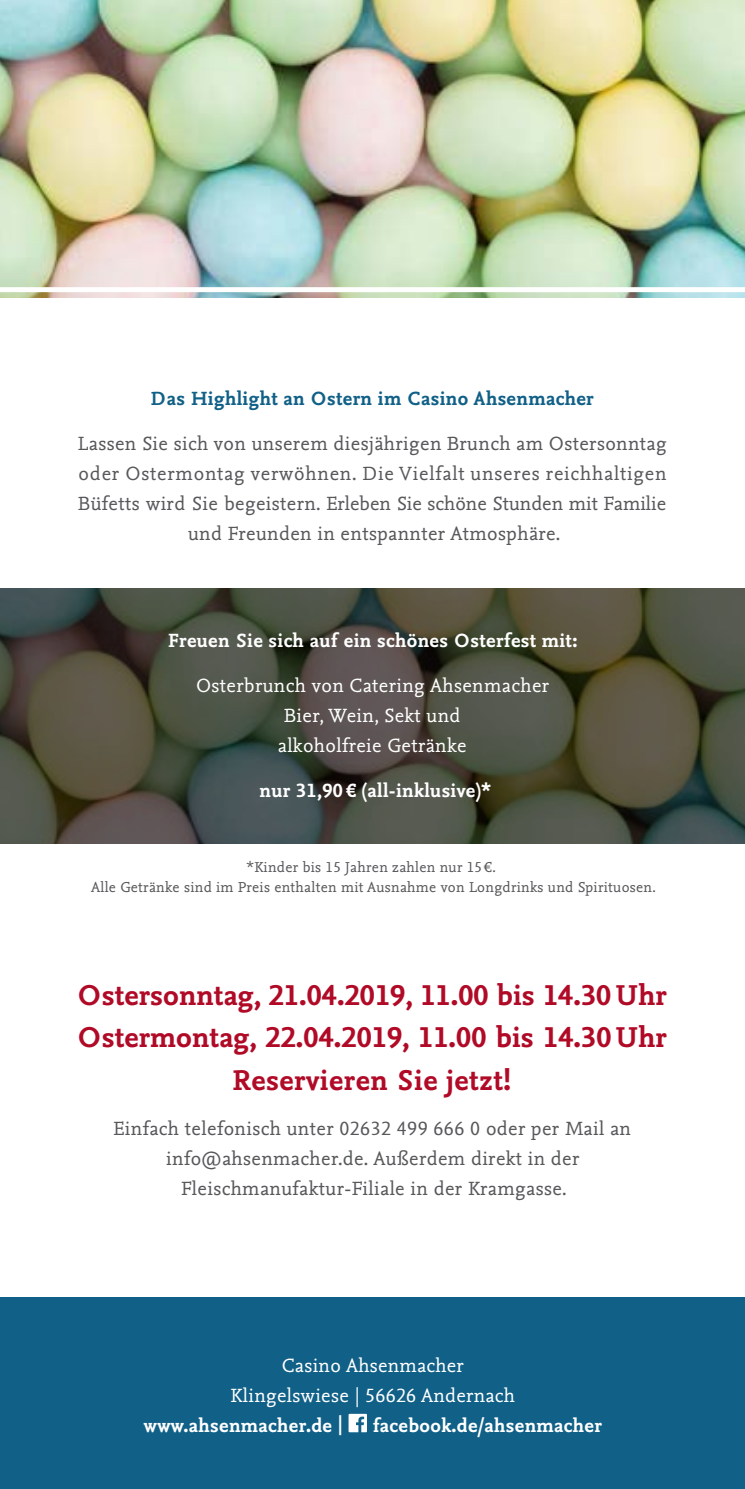
<style>
.page{position:relative;width:745px;height:1489px;background:#fff}
.page>*{position:absolute;margin:0;border:0;box-sizing:border-box;transform-origin:0 0}
.t1{font:700 30px/42.5px "Nexus Mix TF";letter-spacing:.005em;color:#b00a27;text-align:center}
.t2{font:20px/30px "Nexus Mix TF";letter-spacing:.02em;color:#57585a;text-align:center}
.t3{font:20px/30px "Nexus Mix TF";letter-spacing:.02em;color:#fff;text-align:center}
.t4{font:700 20px "Nexus Mix TF";letter-spacing:.02em;color:#fff}
.t5{font:700 20px "Nexus Mix TF";letter-spacing:.02em;color:#106087}
.t6{font:15px/20px "Nexus Mix TF";letter-spacing:.02em;color:#57585a;text-align:center}
</style>
<div class="page">
<svg style="left:0;top:588px;width:744px;height:255px;background:#4b4d40"></svg>
<img style="left:0;top:0;width:744px;height:298px">
<div style="left:0;top:287px;width:744px;height:5px;background:#fff"></div>
<div style="left:0;top:1297px;width:744px;height:191px;background:#106087"></div>
<svg style="left:348px;top:1413px;width:19px;height:18px"></svg>
<p class="t5" style="left:151px;top:385px;width:444px">Das Highlight an Ostern im Casino Ahsenmacher</p>
<p class="t2" style="left:78px;top:428px;width:590px">Lassen Sie sich von unserem diesjährigen Brunch am Ostersonntag oder Ostermontag verwöhnen. Die Vielfalt unseres reichhaltigen Büfetts wird Sie begeistern. Erleben Sie schöne Stunden mit Familie und Freunden in entspannter Atmosphäre.</p>
<p class="t4" style="left:168px;top:628px;width:411px">Freuen Sie sich auf ein schönes Osterfest mit:</p>
<p class="t3" style="left:196px;top:670px;width:354px">Osterbrunch von Catering Ahsenmacher<br>Bier, Wein, Sekt und<br>alkoholfreie Getränke</p>
<p class="t4" style="left:259px;top:778px;width:233px">nur 31,90 € (all-inklusive)*</p>
<p class="t6" style="left:91px;top:857px;width:565px">*Kinder bis 15 Jahren zahlen nur 15 €.<br>Alle Getränke sind im Preis enthalten mit Ausnahme von Longdrinks und Spirituosen.</p>
<h1 class="t1" style="left:77px;top:973px;width:590px">Ostersonntag, 21.04.2019, 11.00 bis 14.30Uhr<br>Ostermontag, 22.04.2019, 11.00 bis 14.30Uhr<br>Reservieren Sie jetzt!</h1>
<p class="t2" style="left:113px;top:1113px;width:518px">Einfach telefonisch unter 02632 499 666 0 oder per Mail an info@ahsenmacher.de. Außerdem direkt in der<br>Fleischmanufaktur-Filiale in der Kramgasse.</p>
<p class="t3" style="left:230px;top:1350px;width:286px">Casino Ahsenmacher<br>Klingelswiese | 56626 Andernach</p>
<p class="t4" style="left:144px;top:1412px;width:200px">www.ahsenmacher.de |</p>
<p class="t4" style="left:372px;top:1412px;width:230px">facebook.de/ahsenmacher</p>
</div>
